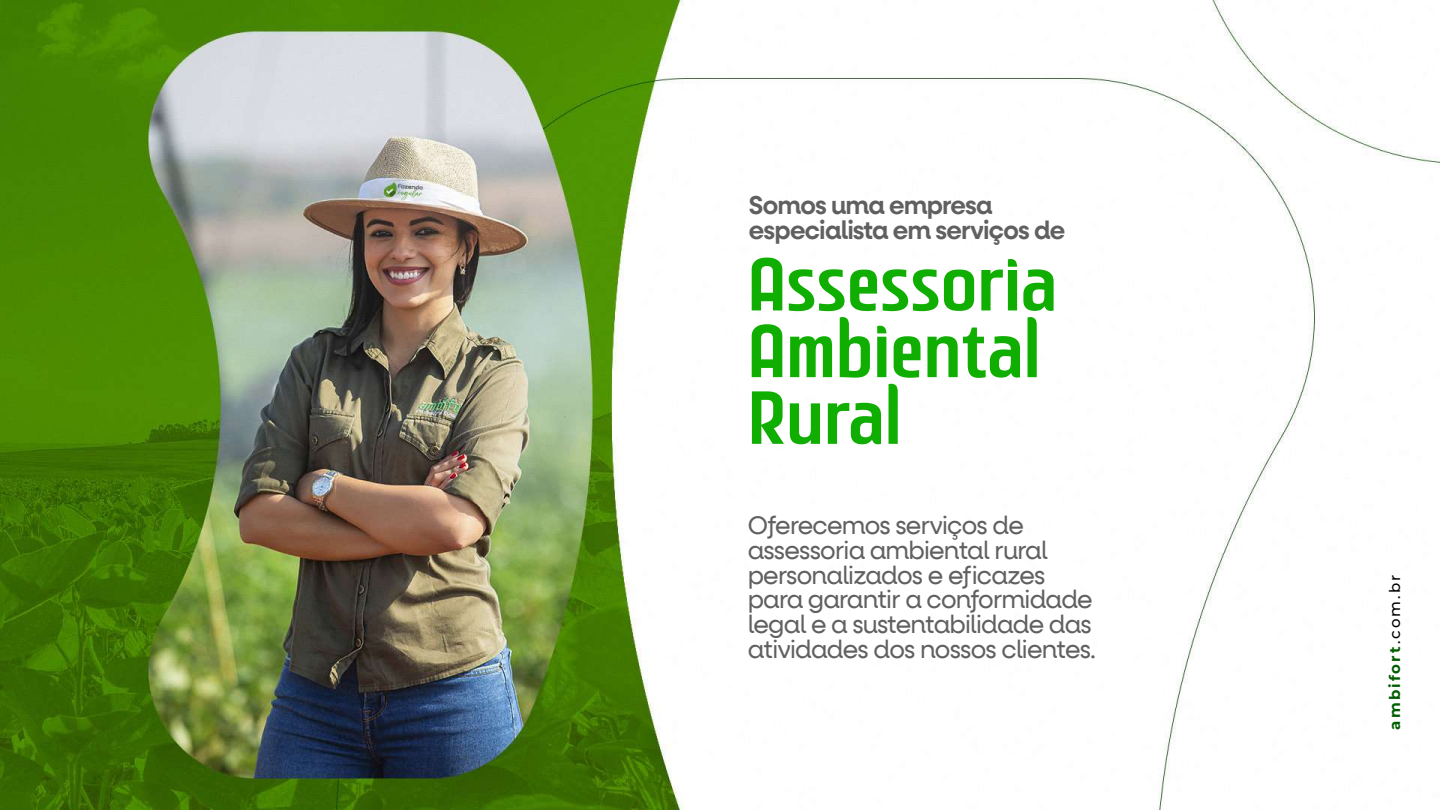
<style>
.page{position:relative;width:1440px;height:810px;background:#fff}
.page>*{position:absolute;margin:0;border:0;box-sizing:border-box;transform-origin:0 0}
.t1{font:74.93px/66.7px "RANGE Regular";letter-spacing:.03em;color:#10ae00}
.t2{font:600 25.42px/25.3px "Neulis Alt";letter-spacing:-.03em;color:#606060}
.t3{font:24.97px/24.9px "Neulis Alt";letter-spacing:-.03em;color:#606060}
.t4{font:700 15px "Montserrat";letter-spacing:.14em;color:#025e02}
.s1{font-weight:500;color:#000}
</style>
<div class="page">
<img style="left:0;top:0;width:1440px;height:810px">
<p class="t2" style="left:749px;top:193px;width:318px">Somos uma empresa especialista em serviços de</p>
<h1 class="t1" style="left:749px;top:253px;width:309px">Assessoria<br>Ambiental<br>Rural</h1>
<p class="t3" style="left:748px;top:513px;width:350px">Oferecemos serviços de assessoria ambiental rural personalizados e eficazes para garantir a conformidade legal e a sustentabilidade das atividades dos nossos clientes.</p>
<p class="t4" style="left:1384px;top:730px;width:156px;rotate:-90deg">ambifort<span class="s1">.com.br</span></p>
</div>
